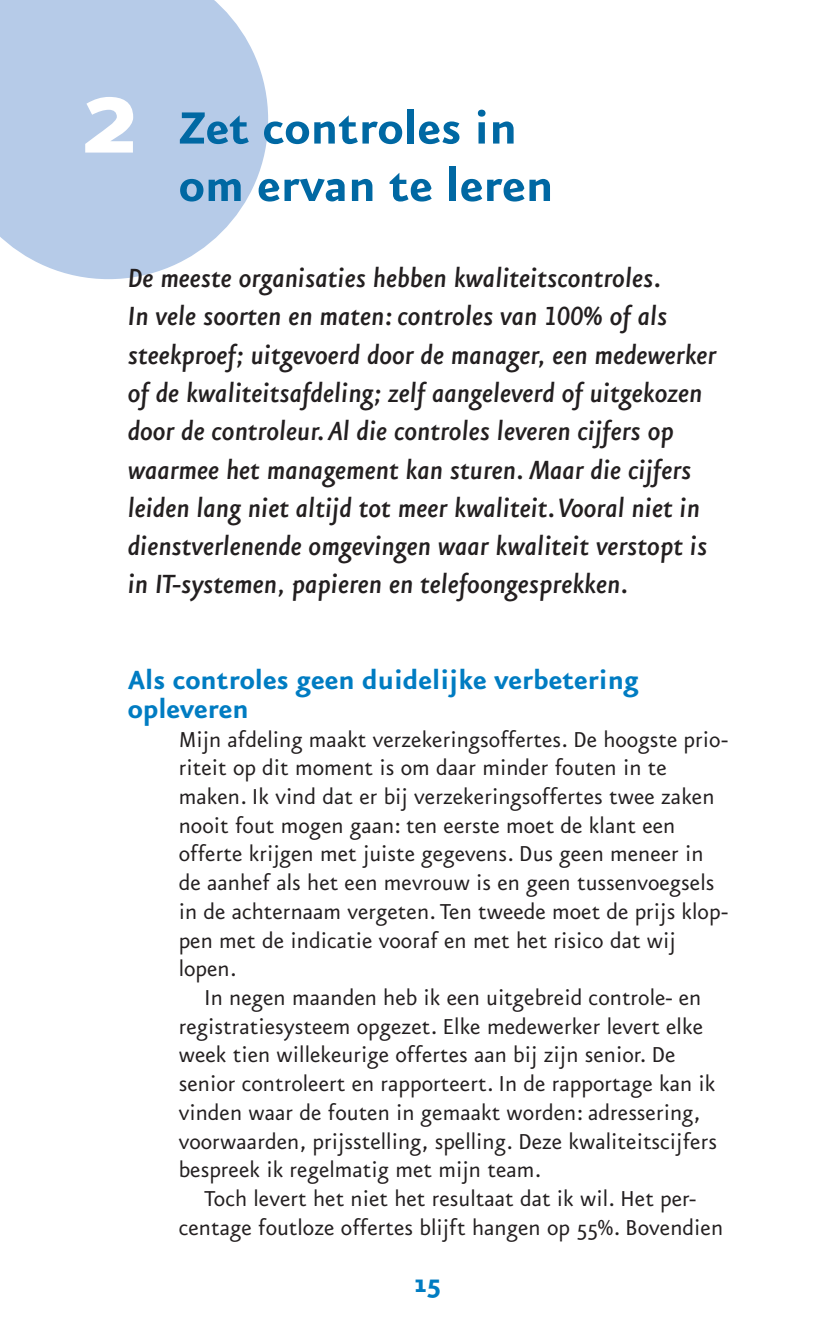
<style>
.page{position:relative;width:830px;height:1340px;background:#fff}
.page>*{position:absolute;margin:0;border:0;box-sizing:border-box;transform-origin:0 0}
.t1{font:700 135px "Eureka Sans";color:#fff}
.t2{font:700 54px/57.4px "Eureka Sans";color:#0068a3}
.t3{font:italic 500 31.5px/38.2px "Eureka Sans";color:#231f20}
.t4{font:700 31.5px/28.8px "Eureka Sans";color:#007cc2}
.t5{font:25.88px/28.8px "Eureka Sans";color:#231f20}
</style>
<div class="page">
<hr style="left:0;top:0;width:1px;height:1339px;background:#5f98d1">
<svg style="left:0;top:0;width:268px;height:279px;background:#bed1ea"></svg>
<h1 class="t1" style="left:78px;top:68px;width:62px">2</h1>
<h2 class="t2" style="left:179px;top:104px;width:376px">Zet controles in om ervan te leren</h2>
<p class="t3" style="left:128px;top:261px;width:590px">De meeste organisaties hebben kwaliteitscontroles.<br>In vele soorten en maten: controles van 100% of als steekproef; uitgevoerd door de manager, een medewerker of de kwaliteitsafdeling; zelf aangeleverd of uitgekozen door de controleur. Al die controles leveren cijfers op waarmee het management kan sturen. Maar die cijfers leiden lang niet altijd tot meer kwaliteit. Vooral niet in dienstverlenende omgevingen waar kwaliteit verstopt is in IT-systemen, papieren en telefoongesprekken.</p>
<p class="t4" style="left:128px;top:668px;width:512px">Als controles geen duidelijke verbetering opleveren</p>
<p class="t5" style="left:179px;top:726px;width:550px">Mijn afdeling maakt verzekeringsoffertes. De hoogste prio&shy;riteit op dit moment is om daar minder fouten in te maken. Ik vind dat er bij verzekeringsoffertes twee zaken nooit fout mogen gaan: ten eerste moet de klant een offerte krijgen met juiste gegevens. Dus geen meneer in de aanhef als het een mevrouw is en geen tussenvoegsels in de achternaam vergeten. Ten tweede moet de prijs klop&shy;pen met de indicatie vooraf en met het risico dat wij lopen.</p>
<p class="t5" style="left:179px;top:985px;width:539px;text-indent:26px">In negen maanden heb ik een uitgebreid controle- en registratiesysteem opgezet. Elke medewerker levert elke week tien willekeurige offertes aan bij zijn senior. De senior controleert en rapporteert. In de rapportage kan ik vinden waar de fouten in gemaakt worden: adressering, voorwaarden, prijsstelling, spelling. Deze kwaliteitscijfers bespreek ik regelmatig met mijn team.</p>
<p class="t5" style="left:179px;top:1186px;width:545px;text-align:center">Toch levert het niet het resultaat dat ik wil. Het per&shy;centage foutloze offertes blijft hangen op 55%. Bovendien</p>
<p class="t4" style="left:414px;top:1271px;width:28px">15</p>
</div>
